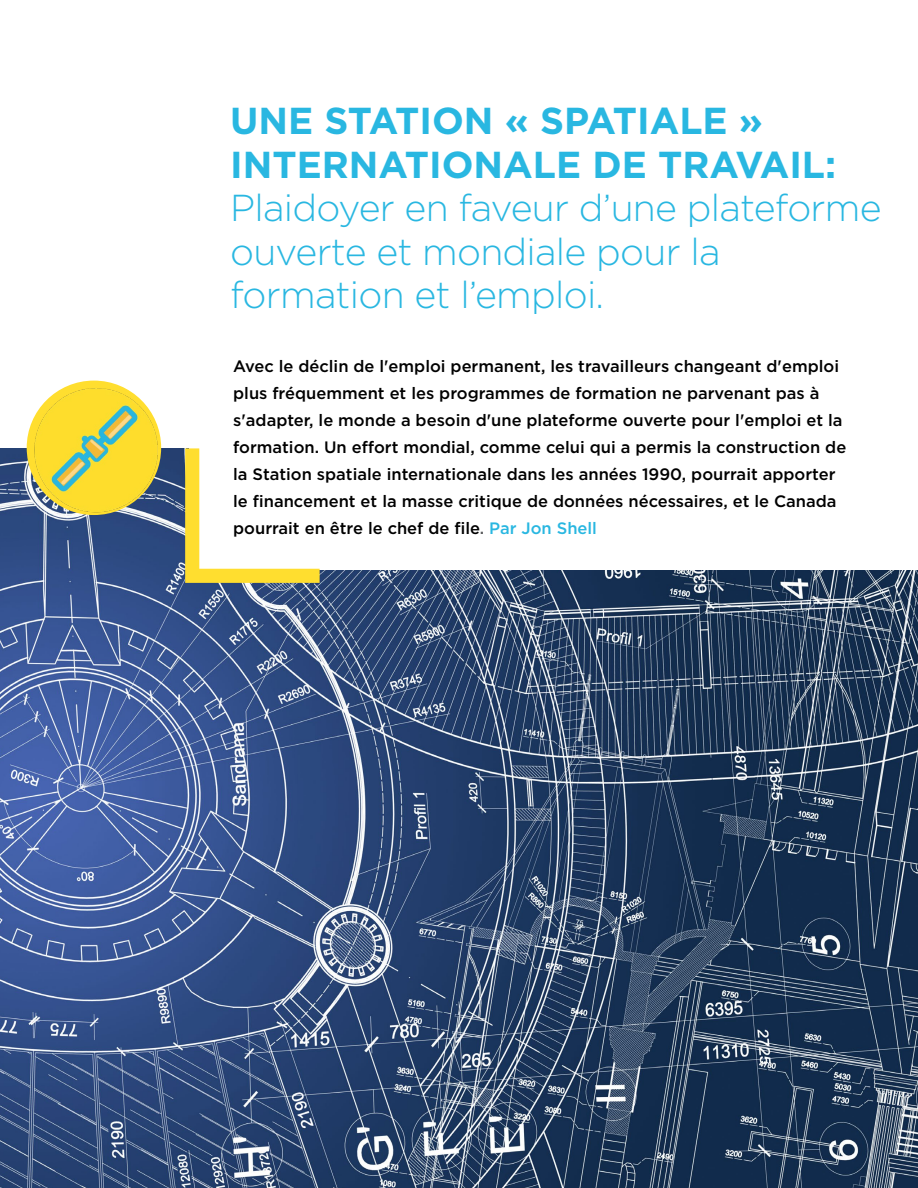
<style>
.page{position:relative;width:918px;height:1188px;background:#fff}
.page>*{position:absolute;margin:0;border:0;box-sizing:border-box;transform-origin:0 0}
.t1{font:300 37.5px/43.5px "Gotham";letter-spacing:-.02em;color:#29b7e1}
.t2{font:700 37.5px/43.5px "Gotham";color:#29b7e1}
.t3{font:500 16.5px/27px "Gotham";color:#000}
.s1{color:#58595b}
.s2{color:#29b7e1}
</style>
<div class="page">
<img style="left:0;top:448px;width:918px;height:740px">
<div style="left:190px;top:64px;width:728px;height:506px;background:#fff"></div>
<svg style="left:185px;top:448px;width:135px;height:135px"></svg>
<img style="left:27px;top:381px;width:134px;height:134px;border-radius:67px">
<h1 class="t2" style="left:230px;top:99px;width:608px">UNE STATION « SPATIALE »<br>INTERNATIONALE DE TRAVAIL:</h1>
<h1 class="t1" style="left:230px;top:185px;width:653px">Plaidoyer en faveur d’une plateforme ouverte et mondiale pour la formation et l’emploi.</h1>
<p class="t3" style="left:233px;top:352px;width:615px">Avec le déclin de l'emploi permanent, les travailleurs changeant d'emploi plus fréquemment et les programmes de formation ne parvenant pas à s'adapter, le monde a besoin d'une plateforme ouverte pour l'emploi et la formation. Un effort mondial, comme celui qui a permis la construction de la Station spatiale internationale dans les années 1990, pourrait apporter le financement et la masse critique de données nécessaires, et le Canada pourrait en être le chef de file<span class="s1">.</span> <span class="s2">Par Jon Shell</span></p>
</div>
